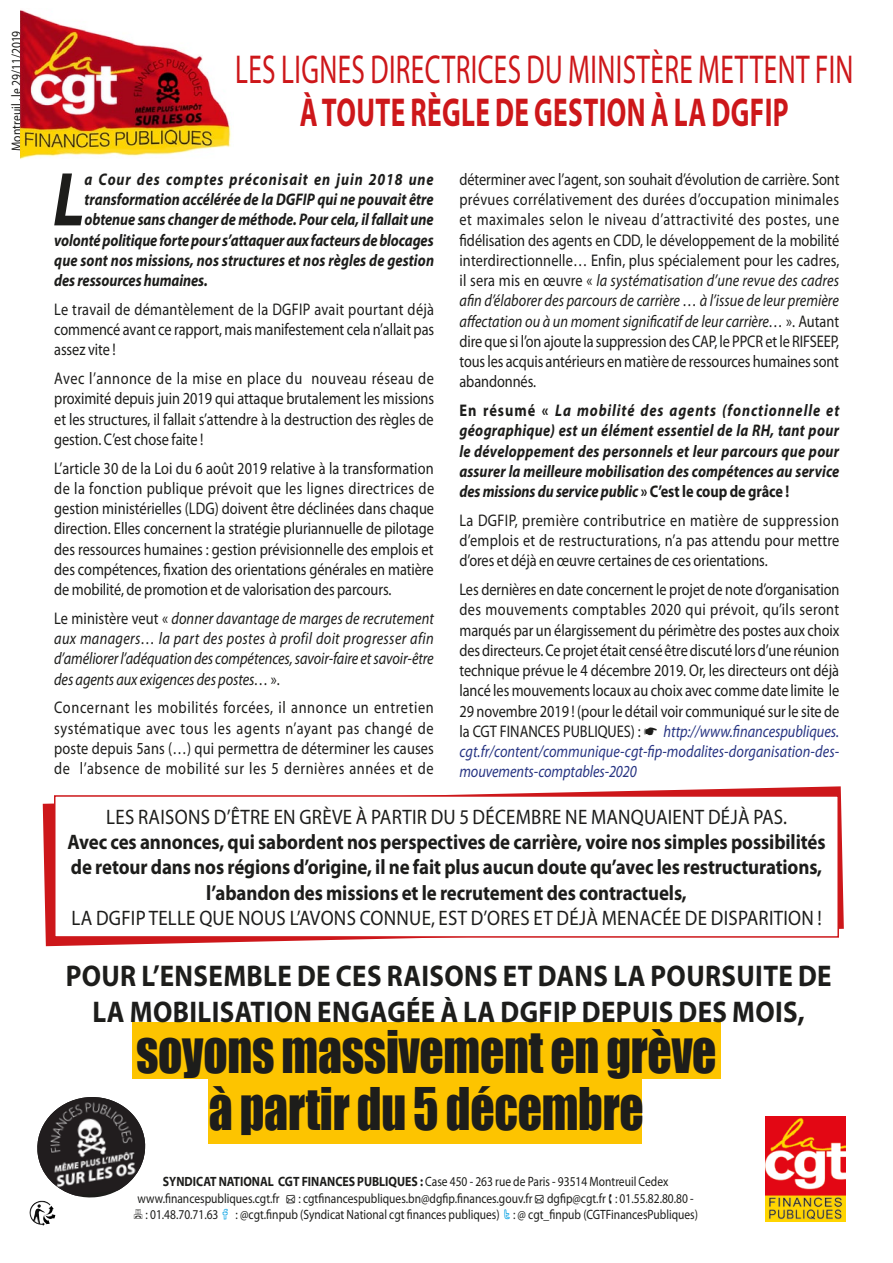
<style>
.page{position:relative;width:893px;height:1263px;background:#fff}
.page>*{position:absolute;margin:0;border:0;box-sizing:border-box;transform-origin:0 0}
.t1{font:italic 700 76.95px "Myriad Pro";color:#1d1d1b;scale:.85 1}
.t2{font:54px/57px "Impact";letter-spacing:-.005em;color:#1d1d1b;text-align:center;scale:.88 1}
.t3{font:40.5px/42.8px "Myriad Pro";letter-spacing:.015em;color:#cd171a;text-align:center;scale:.67 1}
.Normal__Web{font:700 30px/36px "Myriad Pro";letter-spacing:.015em;color:#1d1d1b;text-align:center;scale:.9 1}
.Corps_de_texte{font:700 21px/25.2px "Myriad Pro";letter-spacing:-.005em;color:#1d1d1b;text-align:center;scale:.9 1}
.t4{font:16.8px/20.2px "Myriad Pro";letter-spacing:-.005em;color:#1d1d1b;text-align:justify;scale:.85 1}
.t5{font:italic 700 16.8px/20.2px "Myriad Pro";color:#1d1d1b;text-align:justify;scale:.85 1}
.t6{font:italic 16.8px/20.2px "Myriad Pro";letter-spacing:-.005em;color:#1d1d1b;text-align:justify;scale:.85 1}
.t7{font:italic 16.8px/20.2px "Myriad Pro";letter-spacing:-.005em;color:#283583;text-align:justify;scale:.85 1}
.t8{font:italic 700 16.8px "Myriad Pro";letter-spacing:.06em;color:#1d1d1b;scale:.85 1}
.puces_noire_copie_2{font:13.8px "Myriad Pro";color:#1d1d1b;scale:.84 1}
.puces_noire_copie_2-2{font:13.5px/16.2px "Myriad Pro";color:#1d1d1b;scale:.85 1}
.s1{font-weight:700}
.s2{font-style:normal}
.s3{font-style:italic}
.s4{font-weight:400}
.s5{font-family:"Myriad Web Pro";font-weight:700}
</style>
<div class="page">
<svg style="left:43px;top:786px;width:801px;height:160px"></svg>
<img style="left:29px;top:1201px;width:26px;height:25px">
<img style="left:765px;top:1116px;width:81px;height:105px">
<img style="left:37px;top:1097px;width:109px;height:99px">
<div style="left:132px;top:1022px;width:589px;height:57px;background:#fdc400"></div>
<div style="left:208px;top:1079px;width:434px;height:65px;background:#fdc400"></div>
<div style="left:55px;top:796px;width:783px;height:141px;background:#fff"></div>
<div style="left:54px;top:795px;width:785px;height:143px;border:2px solid #cd171a"></div>
<img style="left:21px;top:10px;width:210px;height:149px">
<p class="puces_noire_copie_2" style="left:8px;top:151px;width:145px;rotate:-90deg">Montreuil , le 29/11/2019</p>
<p class="t3" style="left:235px;top:48px;width:924px">LES LIGNES DIRECTRICES DU MINISTÈRE METTENT FIN<br><span class="s1">À TOUTE RÈGLE DE GESTION À LA DGFIP</span></p>
<p class="t1" style="left:53px;top:149px;width:39px">L</p>
<p class="t8" style="left:84px;top:168px;width:412px">a Cour des comptes préconisait en juin 2018 une</p>
<p class="t5" style="left:84px;top:189px;width:412px">transformation accélérée de la DGFIP qui ne pouvait être</p>
<p class="t5" style="left:84px;top:209px;width:412px">obtenue sans changer de méthode. Pour cela, il fallait une</p>
<p class="t5" style="left:54px;top:229px;width:448px">volonté politique forte pour s’attaquer aux facteurs de blocages</p>
<p class="t5" style="left:54px;top:250px;width:448px">que sont nos missions, nos structures et nos règles de gestion</p>
<p class="t5" style="left:54px;top:270px;width:182px">des ressources humaines.</p>
<p class="t4" style="left:54px;top:299px;width:449px">Le travail de démantèlement de la DGFIP avait pourtant déjà commencé avant ce rapport, mais manifestement cela n’allait pas assez vite !</p>
<p class="t4" style="left:54px;top:368px;width:448px">Avec l’annonce de la mise en place du nouveau réseau de proximité depuis juin 2019 qui attaque brutalement les missions et les structures, il fallait s’attendre à la destruction des règles de gestion. C’est chose faite !</p>
<p class="t4" style="left:54px;top:458px;width:448px">L’article 30 de la Loi du 6 août 2019 relative à la transformation de la fonction publique prévoit que les lignes directrices de gestion ministérielles (LDG) doivent être déclinées dans chaque direction. Elles concernent la stratégie pluriannuelle de pilotage des ressources humaines : gestion prévisionnelle des emplois et des compétences, fixation des orientations générales en matière de mobilité, de promotion et de valorisation des parcours.</p>
<p class="t6" style="left:54px;top:608px;width:448px"><span class="s2">Le ministère veut «</span> donner davantage de marges de recrutement aux managers… la part des postes à profil doit progresser afin d’améliorer l’adéquation des compétences, savoir-faire et savoir-être des agents aux exigences des postes… <span class="s2">».</span></p>
<p class="t4" style="left:54px;top:697px;width:448px">Concernant les mobilités forcées, il annonce un entretien systématique avec tous les agents n’ayant pas changé de poste depuis 5ans (…) qui permettra de déterminer les causes de l’absence de mobilité sur les 5 dernières années et de</p>
<p class="t4" style="left:459px;top:169px;width:449px">déterminer avec l’agent, son souhait d’évolution de carrière. Sont prévues corrélativement des durées d’occupation minimales et maximales selon le niveau d’attractivité des postes, une fidélisation des agents en CDD, le développement de la mobilité interdirectionnelle… Enfin, plus spécialement pour les cadres, il sera mis en œuvre « <span class="s3">la systématisation d’une revue des cadres afin d’élaborer des parcours de carrière … à l’issue de leur première affectation ou à un moment significatif de leur carrière…</span> ». Autant dire que si l’on ajoute la suppression des CAP, le PPCR et le RIFSEEP, tous les acquis antérieurs en matière de ressources humaines sont abandonnés.</p>
<p class="t5" style="left:459px;top:400px;width:448px"><span class="s2">En résumé «</span> La mobilité des agents (fonctionnelle et géographique) est un élément essentiel de la RH, tant pour le développement des personnels et leur parcours que pour assurer la meilleure mobilisation des compétences au service des missions du service public <span class="s2">» C’est le coup de grâce !</span></p>
<p class="t4" style="left:459px;top:510px;width:449px">La DGFIP, première contributrice en matière de suppression d’emplois et de restructurations, n’a pas attendu pour mettre d’ores et déjà en œuvre certaines de ces orientations.</p>
<p class="t4" style="left:459px;top:579px;width:449px">Les dernières en date concernent le projet de note d’organisation des mouvements comptables 2020 qui prévoit, qu’ils seront marqués par un élargissement du périmètre des postes aux choix des directeurs. Ce projet était censé être discuté lors d’une réunion technique prévue le 4 décembre 2019. Or, les directeurs ont déjà lancé les mouvements locaux au choix avec comme date limite le 29 novembre 2019 ! (pour le détail voir communiqué sur le site de la CGT FINANCES PUBLIQUES) :</p>
<p class="t7" style="left:459px;top:721px;width:448px;text-indent:204px">http://www.financespubliques. cgt.fr/content/communique-cgt-fip-modalites-dorganisation-des&shy;mouvements-comptables-2020</p>
<p class="Corps_de_texte" style="left:68px;top:803px;width:844px"><span class="s4">LES RAISONS D’ÊTRE EN GRÈVE À PARTIR DU 5 DÉCEMBRE NE MANQUAIENT DÉJÀ PAS.<br></span>Avec ces annonces, qui sabordent nos perspectives de carrière, voire nos simples possibilités de retour dans nos régions d’origine, il ne fait plus aucun doute qu’avec les restructurations, l’abandon des missions et le recrutement des contractuels,<br><span class="s4">LA DGFIP TELLE QUE NOUS L’AVONS CONNUE, EST D’ORES ET DÉJÀ MENACÉE DE DISPARITION !</span></p>
<p class="Normal__Web" style="left:66px;top:956px;width:853px">POUR L’ENSEMBLE DE CES RAISONS ET DANS LA POURSUITE DE<br>LA MOBILISATION ENGAGÉE À LA DGFIP DEPUIS DES MOIS,</p>
<p class="t2" style="left:136px;top:1022px;width:661px">soyons massivement en grève à partir du 5 décembre</p>
<p class="puces_noire_copie_2-2" style="left:163px;top:1173px;width:596px"><span class="s5">SYNDICAT NATIONAL CGT FINANCES PUBLIQUES :</span> Case 450 - 263 rue de Paris - 93514 Montreuil Cedex</p>
<p class="puces_noire_copie_2-2" style="left:146px;top:1190px;width:646px;text-indent:-8px">www.financespubliques.cgt.fr ● : cgtfinancespubliques.bn@dgfip.finances.gouv.fr ● dgfip@cgt.fr : 01.55.82.80.80 - : 01.48.70.71.63</p>
<p class="puces_noire_copie_2-2" style="left:236px;top:1206px;width:546px">: @cgt.finpub (Syndicat National cgt finances publiques) : @ cgt_finpub (CGTFinancesPubliques)</p>
</div>
